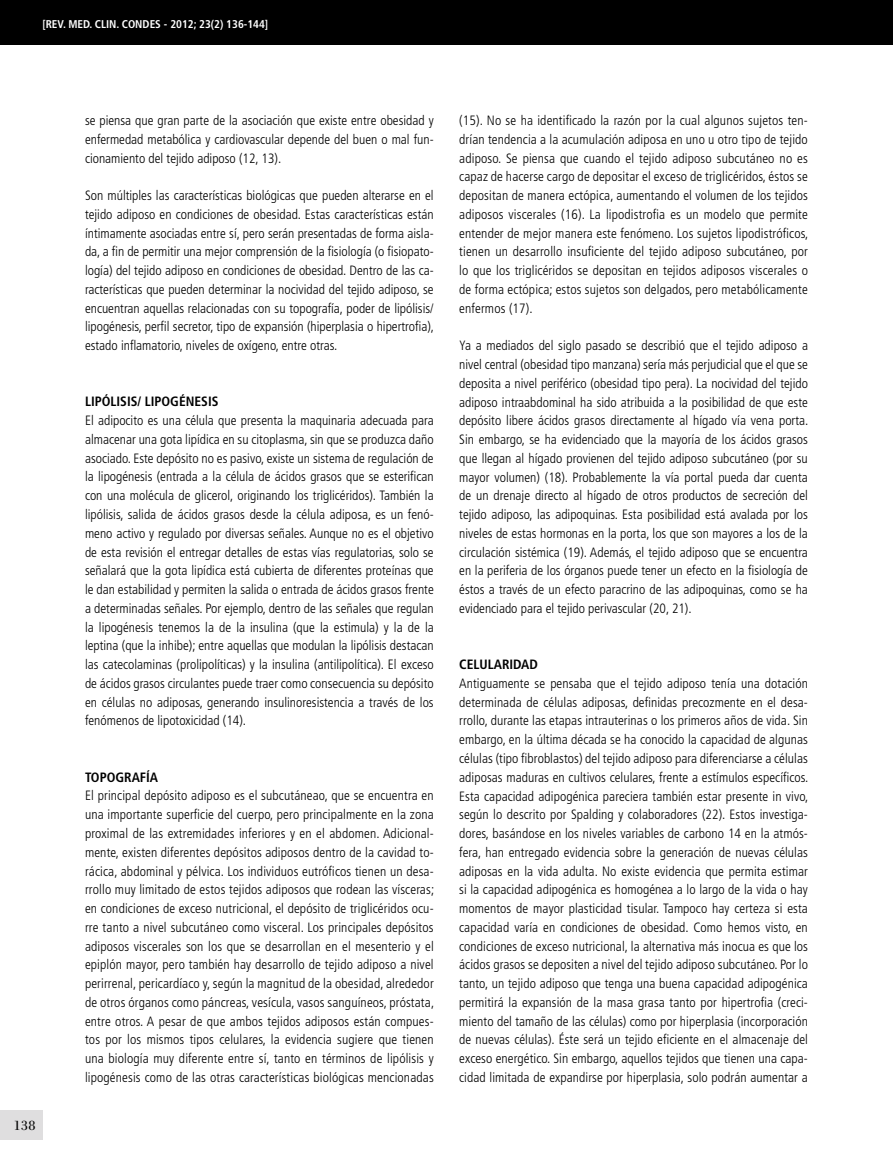
<style>
.page{position:relative;width:893px;height:1170px;background:#fff}
.page>*{position:absolute;margin:0;border:0;box-sizing:border-box;transform-origin:0 0}
.t1{font:19.5px "Filosofia Grand Caps";color:#000;scale:1.1 1}
.t2{font:300 condensed 13.5px/18.8px "Frutiger";color:#000;text-align:justify}
.t3{font:700 condensed 13.5px "Frutiger";color:#000}
.t4{font:700 condensed 11.25px "Frutiger";color:#fff}
</style>
<div class="page">
<div style="left:0;top:1110px;width:43px;height:30px;background:#dfdedf"></div>
<div style="left:0;top:0;width:893px;height:44px;background:#000"></div>
<p class="t4" style="left:42px;top:17px;width:227px">[REV. MED. CLIN. CONDES - 2012; 23(2) 136-144]</p>
<h1 class="t1" style="left:14px;top:1113px;width:22px">138</h1>
<p class="t2" style="left:85px;top:111px;width:350px">se piensa que gran parte de la asociación que existe entre obesidad y enfermedad metabólica y cardiovascular depende del buen o mal fun&shy;cionamiento del tejido adiposo (12, 13).</p>
<p class="t2" style="left:85px;top:186px;width:351px">Son múltiples las características biológicas que pueden alterarse en el tejido adiposo en condiciones de obesidad. Estas características están íntimamente asociadas entre sí, pero serán presentadas de forma aisla&shy;da, a fin de permitir una mejor comprensión de la fisiología (o fisiopato&shy;logía) del tejido adiposo en condiciones de obesidad. Dentro de las ca&shy;racterísticas que pueden determinar la nocividad del tejido adiposo, se encuentran aquellas relacionadas con su topografía, poder de lipólisis/ lipogénesis, perfil secretor, tipo de expansión (hiperplasia o hipertrofia), estado inflamatorio, niveles de oxígeno, entre otras.</p>
<p class="t3" style="left:85px;top:394px;width:135px">LIPÓLISIS/ LIPOGÉNESIS</p>
<p class="t2" style="left:85px;top:411px;width:350px">El adipocito es una célula que presenta la maquinaria adecuada para almacenar una gota lipídica en su citoplasma, sin que se produzca daño asociado. Este depósito no es pasivo, existe un sistema de regulación de la lipogénesis (entrada a la célula de ácidos grasos que se esterifican con una molécula de glicerol, originando los triglicéridos). También la lipólisis, salida de ácidos grasos desde la célula adiposa, es un fenó&shy;meno activo y regulado por diversas señales. Aunque no es el objetivo de esta revisión el entregar detalles de estas vías regulatorias, solo se señalará que la gota lipídica está cubierta de diferentes proteínas que le dan estabilidad y permiten la salida o entrada de ácidos grasos frente a determinadas señales. Por ejemplo, dentro de las señales que regulan la lipogénesis tenemos la de la insulina (que la estimula) y la de la leptina (que la inhibe); entre aquellas que modulan la lipólisis destacan las catecolaminas (prolipolíticas) y la insulina (antilipolítica). El exceso de ácidos grasos circulantes puede traer como consecuencia su depósito en células no adiposas, generando insulinoresistencia a través de los fenómenos de lipotoxicidad (14).</p>
<p class="t3" style="left:85px;top:769px;width:75px">TOPOGRAFÍA</p>
<p class="t2" style="left:85px;top:786px;width:351px">El principal depósito adiposo es el subcutáneao, que se encuentra en una importante superficie del cuerpo, pero principalmente en la zona proximal de las extremidades inferiores y en el abdomen. Adicional&shy;mente, existen diferentes depósitos adiposos dentro de la cavidad to&shy;rácica, abdominal y pélvica. Los individuos eutróficos tienen un desa&shy;rrollo muy limitado de estos tejidos adiposos que rodean las vísceras; en condiciones de exceso nutricional, el depósito de triglicéridos ocu&shy;rre tanto a nivel subcutáneo como visceral. Los principales depósitos adiposos viscerales son los que se desarrollan en el mesenterio y el epiplón mayor, pero también hay desarrollo de tejido adiposo a nivel perirrenal, pericardíaco y, según la magnitud de la obesidad, alrededor de otros órganos como páncreas, vesícula, vasos sanguíneos, próstata, entre otros. A pesar de que ambos tejidos adiposos están compues&shy;tos por los mismos tipos celulares, la evidencia sugiere que tienen una biología muy diferente entre sí, tanto en términos de lipólisis y lipogénesis como de las otras características biológicas mencionadas</p>
<p class="t2" style="left:459px;top:111px;width:351px">(15). No se ha identificado la razón por la cual algunos sujetos ten&shy;drían tendencia a la acumulación adiposa en uno u otro tipo de tejido adiposo. Se piensa que cuando el tejido adiposo subcutáneo no es capaz de hacerse cargo de depositar el exceso de triglicéridos, éstos se depositan de manera ectópica, aumentando el volumen de los tejidos adiposos viscerales (16). La lipodistrofia es un modelo que permite entender de mejor manera este fenómeno. Los sujetos lipodistróficos, tienen un desarrollo insuficiente del tejido adiposo subcutáneo, por lo que los triglicéridos se depositan en tejidos adiposos viscerales o de forma ectópica; estos sujetos son delgados, pero metabólicamente enfermos (17).</p>
<p class="t2" style="left:459px;top:336px;width:351px">Ya a mediados del siglo pasado se describió que el tejido adiposo a nivel central (obesidad tipo manzana) sería más perjudicial que el que se deposita a nivel periférico (obesidad tipo pera). La nocividad del tejido adiposo intraabdominal ha sido atribuida a la posibilidad de que este depósito libere ácidos grasos directamente al hígado vía vena porta.<br>Sin embargo, se ha evidenciado que la mayoría de los ácidos grasos que llegan al hígado provienen del tejido adiposo subcutáneo (por su mayor volumen) (18). Probablemente la vía portal pueda dar cuenta de un drenaje directo al hígado de otros productos de secreción del tejido adiposo, las adipoquinas. Esta posibilidad está avalada por los niveles de estas hormonas en la porta, los que son mayores a los de la circulación sistémica (19). Además, el tejido adiposo que se encuentra en la periferia de los órganos puede tener un efecto en la fisiología de éstos a través de un efecto paracrino de las adipoquinas, como se ha evidenciado para el tejido perivascular (20, 21).</p>
<p class="t3" style="left:459px;top:656px;width:80px">CELULARIDAD</p>
<p class="t2" style="left:459px;top:674px;width:351px">Antiguamente se pensaba que el tejido adiposo tenía una dotación determinada de células adiposas, definidas precozmente en el desa&shy;rrollo, durante las etapas intrauterinas o los primeros años de vida. Sin embargo, en la última década se ha conocido la capacidad de algunas células (tipo fibroblastos) del tejido adiposo para diferenciarse a células adiposas maduras en cultivos celulares, frente a estímulos específicos.<br>Esta capacidad adipogénica pareciera también estar presente in vivo, según lo descrito por Spalding y colaboradores (22). Estos investiga&shy;dores, basándose en los niveles variables de carbono 14 en la atmós&shy;fera, han entregado evidencia sobre la generación de nuevas células adiposas en la vida adulta. No existe evidencia que permita estimar si la capacidad adipogénica es homogénea a lo largo de la vida o hay momentos de mayor plasticidad tisular. Tampoco hay certeza si esta capacidad varía en condiciones de obesidad. Como hemos visto, en condiciones de exceso nutricional, la alternativa más inocua es que los ácidos grasos se depositen a nivel del tejido adiposo subcutáneo. Por lo tanto, un tejido adiposo que tenga una buena capacidad adipogénica permitirá la expansión de la masa grasa tanto por hipertrofia (creci&shy;miento del tamaño de las células) como por hiperplasia (incorporación de nuevas células). Éste será un tejido eficiente en el almacenaje del exceso energético. Sin embargo, aquellos tejidos que tienen una capa&shy;cidad limitada de expandirse por hiperplasia, solo podrán aumentar a</p>
</div>
